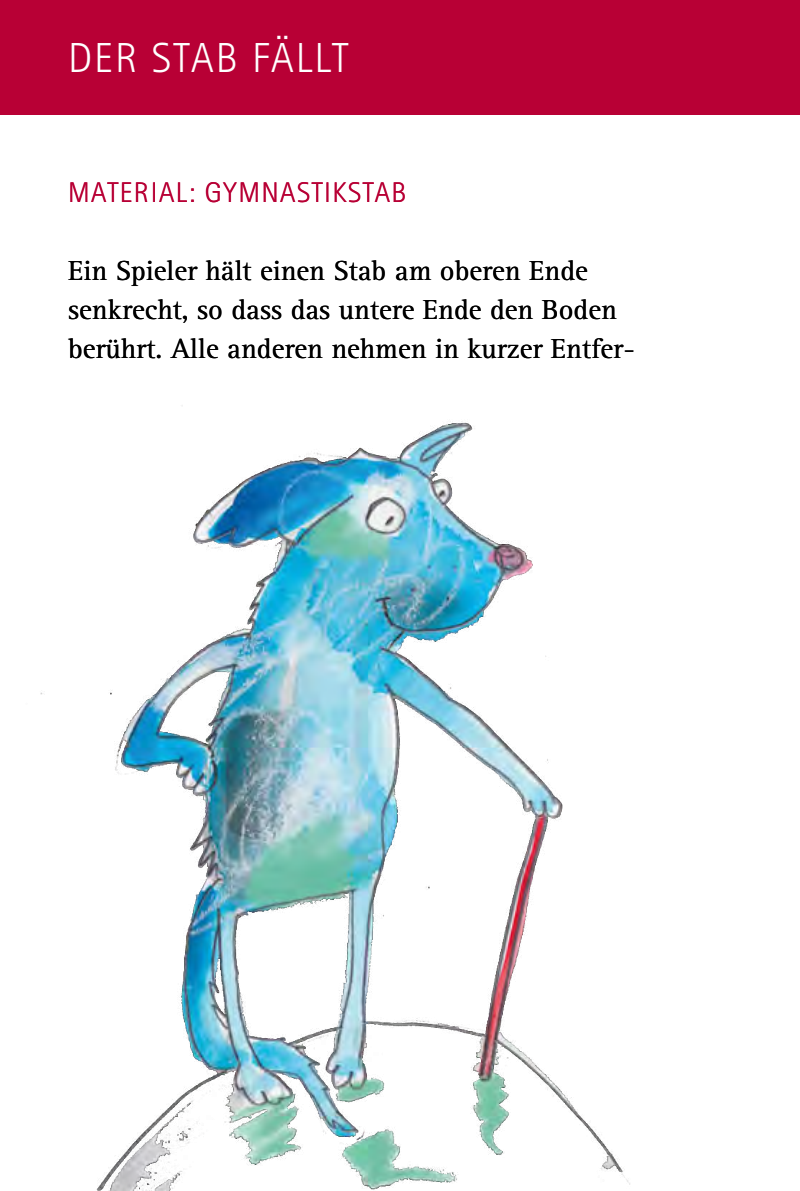
<style>
.page{position:relative;width:800px;height:1191px;background:#fff}
.page>*{position:absolute;margin:0;border:0;box-sizing:border-box;transform-origin:0 0}
.H1{font:300 42px "Rotis Sans Serif Std";letter-spacing:.05em;color:#fff}
.t1{font:28.5px/39px "Rotis Serif Std";color:#000}
.t2{font:300 28.5px "Rotis Sans Serif Std";letter-spacing:.05em;color:#b80035}
</style>
<div class="page">
<div style="left:0;top:0;width:799px;height:115px;background:#b80035"></div>
<img style="left:40px;top:405px;width:590px;height:786px">
<h2 class="H1" style="left:68px;top:34px;width:282px">DER STAB FÄLLT</h2>
<p class="t2" style="left:68px;top:176px;width:339px">MATERIAL: GYMNASTIKSTAB</p>
<p class="t1" style="left:68px;top:252px;width:568px">Ein Spieler hält einen Stab am oberen Ende senkrecht, so dass das untere Ende den Boden berührt. Alle anderen nehmen in kurzer Entfer-</p>
</div>
